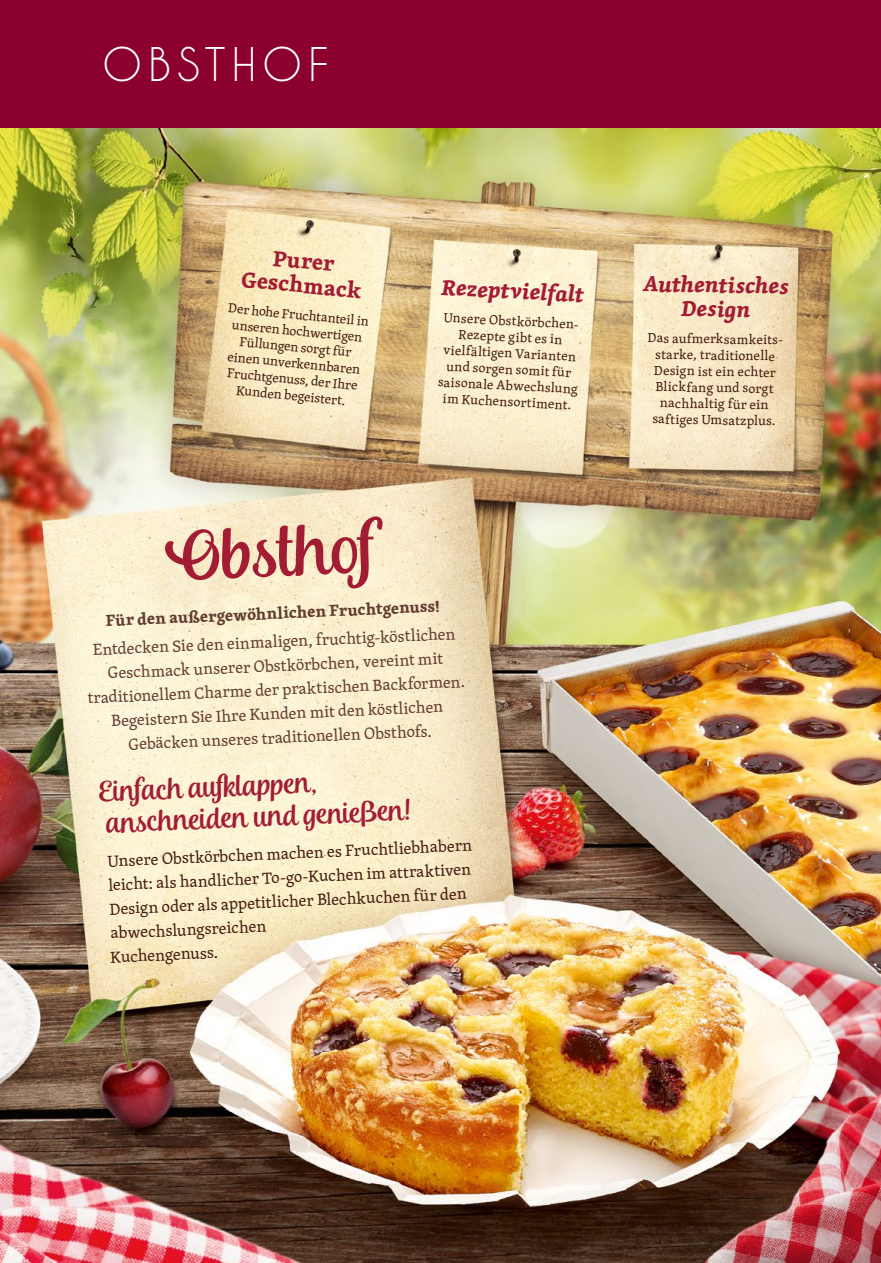
<style>
.page{position:relative;width:881px;height:1263px;background:#fff}
.page>*{position:absolute;margin:0;border:0;box-sizing:border-box;transform-origin:0 0}
.t1{font:72px "Andalusia Script";color:#a21d34}
.t2{font:43.5px "Caviar Dreams";letter-spacing:.135em;color:#fff}
.t3{font:30px/31.8px "Andalusia Script";color:#a21d34}
.t4{font:italic 700 22.5px/24px "Skolar PE";color:#a21d34;text-align:center}
.t5{font:700 22.5px/24.2px "Skolar PE";color:#a21d34;text-align:center}
.t6{font:16.5px/24px "Skolar PE";color:#643d31;text-align:center}
.t7{font:16.5px/24.3px "Skolar PE";color:#451d10}
.t8{font:700 16.5px "Skolar PE";color:#643d31}
.t9{font:13.5px/16.2px "Skolar PE";color:#451d10;text-align:center}
</style>
<div class="page">
<img style="left:0;top:128px;width:880px;height:1135px">
<div style="left:0;top:0;width:880px;height:128px;background:#8b002c"></div>
<svg style="left:0;top:128px;width:1px;height:58px"></svg>
<h2 class="t2" style="left:102px;top:38px;width:228px">OBSTHOF</h2>
<h3 class="t5" style="left:245px;top:242px;width:122px;rotate:6deg">Purer<br>Geschmack</h3>
<p class="t9" style="left:229px;top:300px;width:143px;rotate:5deg">Der hohe Fruchtanteil in unseren hochwertigen<br>Füllungen sorgt für einen unverkennbaren<br>Fruchtgenuss, der Ihre<br>Kunden begeistert.</p>
<h3 class="t4" style="left:442px;top:274px;width:144px;rotate:3deg">Rezeptvielfalt</h3>
<p class="t9" style="left:441px;top:309px;width:141px;rotate:3deg">Unsere Obstkörbchen-<br>Rezepte gibt es in vielfältigen Varianten und sorgen somit für saisonale Abwechslung im Kuchensortiment.</p>
<h1 class="t1" style="left:165px;top:514px;width:209px;rotate:-2deg">Obsthof</h1>
<p class="t8" style="left:105px;top:606px;width:336px;rotate:-2deg">Für den außergewöhnlichen Fruchtgenuss!</p>
<p class="t6" style="left:85px;top:636px;width:379px;rotate:-2deg">Entdecken Sie den einmaligen, fruchtig-köstlichen Geschmack unserer Obstkörbchen, vereint mit traditionellem Charme der praktischen Backformen.<br>Begeistern Sie Ihre Kunden mit den köstlichen Gebäcken unseres traditionellen Obsthofs.</p>
<h3 class="t3" style="left:98px;top:777px;width:312px;rotate:-3deg">Einfach aufklappen, anschneiden und genießen!</h3>
<p class="t7" style="left:106px;top:847px;width:367px;rotate:-2deg">Unsere Obstkörbchen machen es Fruchtliebhabern leicht: als handlicher To-go-Kuchen im attraktiven Design oder als appetitlicher Blechkuchen für den abwechslungsreichen<br>Kuchengenuss.</p>
<h3 class="t4" style="left:643px;top:270px;width:147px;rotate:1deg">Authentisches<br>Design</h3>
<p class="t9" style="left:647px;top:329px;width:139px;rotate:1deg">Das aufmerksamkeits&shy;starke, traditionelle<br>Design ist ein echter<br>Blickfang und sorgt nachhaltig für ein saftiges Umsatzplus.</p>
</div>
